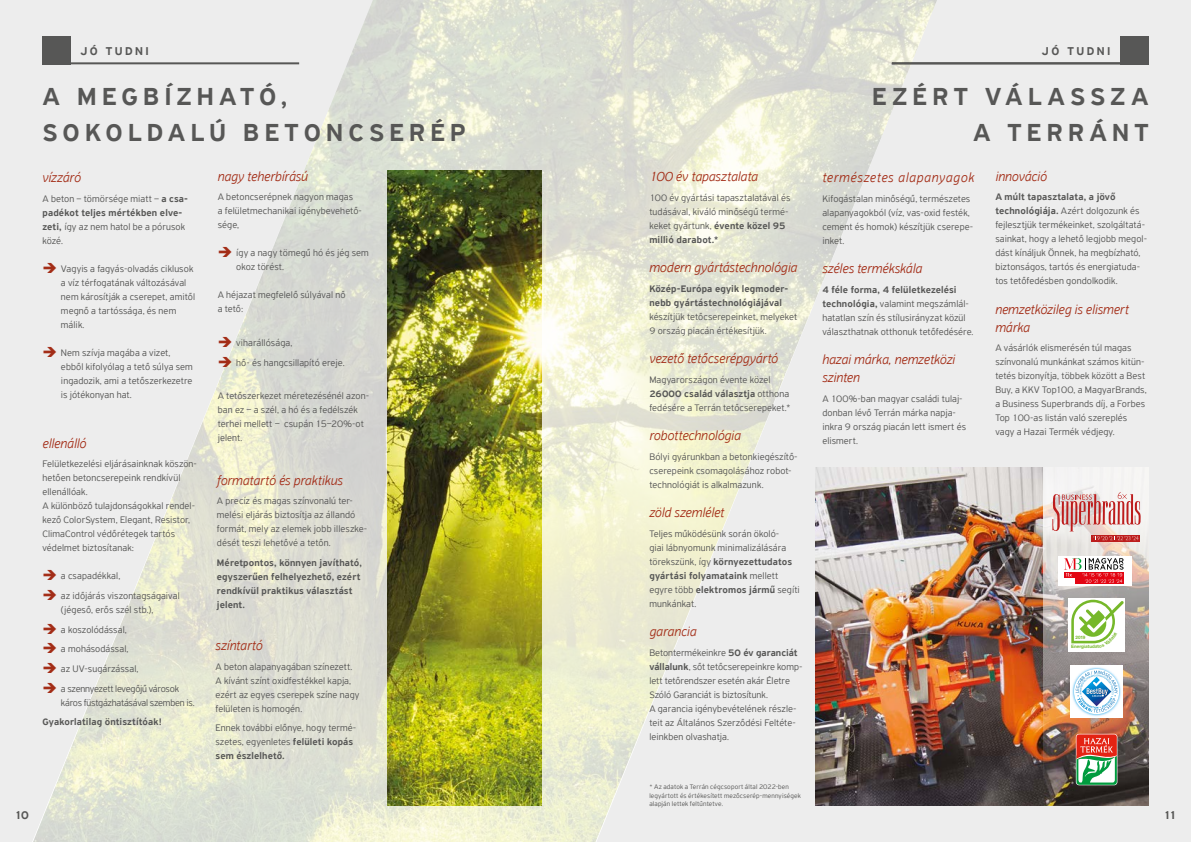
<style>
.page{position:relative;width:1191px;height:842px;background:#fff}
.page>*{position:absolute;margin:0;border:0;box-sizing:border-box;transform-origin:0 0}
.t1{font:500 26px/36.9px "PF Highway Sans Pro";letter-spacing:.205em;color:#575756}
.t2{font:italic 300 14px/18px "PF Highway Sans Pro";color:#a32d17}
.t3{font:italic 300 14px "PF Highway Sans Pro";letter-spacing:.05em;color:#a32d17}
.t4{font:500 12px "PF Highway Sans Pro";letter-spacing:.205em;color:#575756}
.t5{font:300 10px/14px "PF Highway Sans Pro";letter-spacing:.01em;color:#575756}
.t6{font:500 10px/14px "PF Highway Sans Pro";letter-spacing:.015em;color:#575756}
.t7{font:300 10px "PF Highway Sans Pro";letter-spacing:-.02em;color:#575756}
.t8{font:300 7px/8.4px "PF Highway Sans Pro";letter-spacing:.02em;color:#575756}
.t9{font:700 4.6px "Helvetica Neue LT Pro";letter-spacing:-.005em;color:#76b82a}
.s1{font-weight:500}
</style>
<div class="page">
<div style="left:937px;top:0;width:254px;height:842px;background:#ededed"></div>
<div style="left:0;top:0;width:32px;height:842px;background:#ededed"></div>
<div style="left:1120px;top:36px;width:28px;height:28px;background:#575756"></div>
<img style="left:32px;top:0;width:905px;height:842px">
<img style="left:815px;top:468px;width:228px;height:338px">
<img style="left:387px;top:170px;width:154px;height:636px">
<img style="left:1043px;top:468px;width:105px;height:338px">
<svg style="left:1091px;top:540px;width:48px;height:2px"></svg>
<svg style="left:1052px;top:492px;width:88px;height:48px"></svg>
<div style="left:1068px;top:598px;width:57px;height:53px;background:#fff"></div>
<svg style="left:1075px;top:734px;width:42px;height:51px"></svg>
<img style="left:1071px;top:666px;width:51px;height:51px">
<svg style="left:1074px;top:669px;width:45px;height:45px"></svg>
<svg style="left:1075px;top:671px;width:42px;height:41px"></svg>
<hr style="left:891px;top:62px;width:229px;height:2px;background:#575756">
<div style="left:1058px;top:556px;width:73px;height:30px;background:#fff"></div>
<div style="left:1075px;top:578px;width:48px;height:6px;background:#e30613"></div>
<svg style="left:1064px;top:558px;width:59px;height:25px"></svg>
<svg style="left:44px;top:262px;width:12px;height:11px"></svg>
<svg style="left:44px;top:346px;width:12px;height:11px"></svg>
<svg style="left:44px;top:570px;width:12px;height:10px"></svg>
<svg style="left:44px;top:590px;width:12px;height:10px"></svg>
<svg style="left:44px;top:623px;width:12px;height:11px"></svg>
<svg style="left:44px;top:643px;width:12px;height:10px"></svg>
<svg style="left:44px;top:663px;width:12px;height:10px"></svg>
<svg style="left:44px;top:682px;width:12px;height:11px"></svg>
<svg style="left:219px;top:247px;width:12px;height:10px"></svg>
<svg style="left:219px;top:337px;width:12px;height:10px"></svg>
<svg style="left:219px;top:356px;width:12px;height:11px"></svg>
<svg style="left:1071px;top:600px;width:52px;height:44px"></svg>
<p class="t4" style="left:80px;top:44px;width:70px">JÓ TUDNI</p>
<p class="t4" style="left:1042px;top:44px;width:70px">JÓ TUDNI</p>
<h1 class="t1" style="left:43px;top:78px;width:424px">A MEGBÍZHATÓ,<br>SOKOLDALÚ BETONCSERÉP</h1>
<h1 class="t1" style="left:872px;top:78px;width:278px;text-align:right">EZÉRT VÁLASSZA<br>A TERRÁNT</h1>
<h2 class="t2" style="left:43px;top:169px;width:40px">vízzáró</h2>
<p class="t5" style="left:43px;top:191px;width:147px">A beton – tömörsége miatt – <span class="s1">a csa&shy;padékot teljes mértékben elve&shy;zeti,</span> így az nem hatol be a pórusok közé.</p>
<p class="t5" style="left:61px;top:261px;width:136px">Vagyis a fagyás-olvadás ciklusok a víz térfogatának változásával nem károsítják a cserepet, amitől megnő a tartóssága, és nem málik.</p>
<p class="t5" style="left:61px;top:345px;width:133px">Nem szívja magába a vizet, ebből kifolyólag a tető súlya sem ingadozik, ami a tetőszerkezetre is jótékonyan hat.</p>
<h2 class="t2" style="left:218px;top:167px;width:92px">nagy teherbírású</h2>
<p class="t5" style="left:218px;top:190px;width:146px">A betoncserépnek nagyon magas<br>a felületmechanikai igénybevehető&shy;sége,</p>
<p class="t5" style="left:236px;top:246px;width:134px">így a nagy tömegű hó és jég sem okoz törést.</p>
<p class="t5" style="left:218px;top:288px;width:129px">A héjazat megfelelő súlyával nő a tető:</p>
<p class="t5" style="left:236px;top:333px;width:110px;line-height:19.7px">viharállósága,<br>hő- és hangcsillapító ereje.</p>
<p class="t5" style="left:218px;top:389px;width:153px">A tetőszerkezet méretezésénél azon&shy;ban ez – a szél, a hó és a fedélszék terhei mellett – csupán 15–20%-ot jelent.</p>
<h2 class="t2" style="left:995px;top:167px;width:53px">innováció</h2>
<p class="t5" style="left:995px;top:190px;width:153px"><span class="s1">A múlt tapasztalata, a jövő technológiája.</span> Azért dolgozunk és fejlesztjük termékeinket, szolgáltatá&shy;sainkat, hogy a lehető legjobb megol&shy;dást kínáljuk Önnek, ha megbízható, biztonságos, tartós és energiatuda&shy;tos tetőfedésben gondolkodik.</p>
<h2 class="t2" style="left:995px;top:300px;width:135px">nemzetközileg is elismert márka</h2>
<p class="t5" style="left:995px;top:341px;width:153px">A vásárlók elismerésén túl magas színvonalú munkánkat számos kitün&shy;tetés bizonyítja, többek között a Best Buy, a KKV Top100, a MagyarBrands, a Business Superbrands díj, a Forbes Top 100-as listán való szereplés vagy a Hazai Termék védjegy.</p>
<h2 class="t2" style="left:649px;top:168px;width:110px">100 év tapasztalata</h2>
<p class="t5" style="left:649px;top:190px;width:143px">100 év gyártási tapasztalatával és tudásával, kiváló minőségű termé&shy;keket gyártunk, <span class="s1">évente közel 95 millió darabot.*</span></p>
<h2 class="t2" style="left:649px;top:259px;width:149px">modern gyártástechnológia</h2>
<p class="t6" style="left:649px;top:282px;width:140px">Közép-Európa egyik legmoder&shy;nebb gyártástechnológiájával</p>
<p class="t5" style="left:649px;top:309px;width:149px">készítjük tetőcserepeinket, melyeket<br>9 ország piacán értékesítjük.</p>
<h2 class="t2" style="left:649px;top:350px;width:130px">vezető tetőcserépgyártó</h2>
<p class="t5" style="left:649px;top:372px;width:143px">Magyarországon évente közel<br><span class="s1">26000 család választja</span> otthona fedésére a Terrán tetőcserepeket.*</p>
<h2 class="t2" style="left:649px;top:427px;width:93px">robottechnológia</h2>
<p class="t5" style="left:649px;top:449px;width:150px">Bólyi gyárunkban a betonkiegészítő&shy;cserepeink csomagolásához robot&shy;technológiát is alkalmazunk.</p>
<h2 class="t2" style="left:649px;top:504px;width:77px">zöld szemlélet</h2>
<p class="t5" style="left:649px;top:526px;width:152px">Teljes működésünk során ökoló-<br>giai lábnyomunk minimalizálására törekszünk, így <span class="s1">környezettudatos gyártási folyamataink</span> mellett egyre több <span class="s1">elektromos jármű</span> segíti munkánkat.</p>
<h2 class="t2" style="left:649px;top:623px;width:49px">garancia</h2>
<p class="t5" style="left:649px;top:646px;width:155px">Betontermékeinkre <span class="s1">50 év garanciát vállalunk</span>, sőt tetőcserepeinkre komp&shy;lett tetőrendszer esetén akár Életre Szóló Garanciát is biztosítunk.<br>A garancia igénybevételének részle&shy;teit az Általános Szerződési Feltéte&shy;leinkben olvashatja.</p>
<h2 class="t3" style="left:822px;top:169px;width:153px">természetes alapanyagok</h2>
<p class="t5" style="left:822px;top:191px;width:152px">Kifogástalan minőségű, természetes alapanyagokból (víz, vas-oxid festék, cement és homok) készítjük cserepe&shy;inket.</p>
<h2 class="t2" style="left:822px;top:259px;width:101px">széles termékskála</h2>
<p class="t5" style="left:822px;top:282px;width:153px"><span class="s1">4 féle forma, 4 felületkezelési technológia,</span> valamint megszámlál&shy;hatatlan szín és stílusirányzat közül választhatnak otthonuk tetőfedésére.</p>
<h2 class="t2" style="left:822px;top:350px;width:134px">hazai márka, nemzetközi szinten</h2>
<p class="t5" style="left:822px;top:391px;width:145px">A 100%-ban magyar családi tulaj&shy;donban lévő Terrán márka napja&shy;inkra 9 ország piacán lett ismert és elismert.</p>
<h2 class="t2" style="left:43px;top:434px;width:45px">ellenálló</h2>
<p class="t5" style="left:43px;top:457px;width:156px">Felületkezelési eljárásainknak köszön&shy;hetően betoncserepeink rendkívül ellenállóak.<br>A különböző tulajdonságokkal rendel&shy;kező ColorSystem, Elegant, Resistor,<br>ClimaControl védőrétegek tartós védelmet biztosítanak:</p>
<p class="t5" style="left:61px;top:566px;width:120px;line-height:19.7px">a csapadékkal,<br>az időjárás viszontagságaival</p>
<p class="t5" style="left:61px;top:600px;width:120px;line-height:19.7px">(jégeső, erős szél stb.),<br>a koszolódással,<br>a mohásodással,<br>az UV-sugárzással,<br>a szennyezett levegőjű városok</p>
<p class="t7" style="left:61px;top:697px;width:135px">káros füstgázhatásával szemben is.</p>
<p class="t6" style="left:43px;top:715px;width:121px">Gyakorlatilag öntisztítóak!</p>
<h2 class="t2" style="left:217px;top:471px;width:127px">formatartó és praktikus</h2>
<p class="t5" style="left:217px;top:494px;width:152px">A precíz és magas színvonalú ter&shy;melési eljárás biztosítja az állandó formát, mely az elemek jobb illeszke&shy;dését teszi lehetővé a tetőn.</p>
<p class="t6" style="left:217px;top:556px;width:146px">Méretpontos, könnyen javítható, egyszerűen felhelyezhető, ezért rendkívül praktikus választást jelent.</p>
<p class="t9" style="left:1075px;top:635px;width:11px">2019</p>
<h2 class="t2" style="left:215px;top:636px;width:49px">színtartó</h2>
<p class="t5" style="left:215px;top:659px;width:145px">A beton alapanyagában színezett.<br>A kívánt színt oxidfestékkel kapja, ezért az egyes cserepek színe nagy felületen is homogén.</p>
<p class="t5" style="left:215px;top:721px;width:142px">Ennek további előnye, hogy termé&shy;szetes, egyenletes <span class="s1">felületi kopás sem észlelhető.</span></p>
<p class="t9" style="left:1071px;top:644px;width:23px">Energiatu</p>
<p class="t8" style="left:649px;top:783px;width:153px">* Az adatok a Terrán cégcsoport által 2022-ben legyártott és értékesített mezőcserép-mennyiségek alapján lettek feltűntetve.</p>
<p class="t4" style="left:14px;top:808px;width:16px">10</p>
<p class="t4" style="left:1163px;top:808px;width:15px">11</p>
</div>
